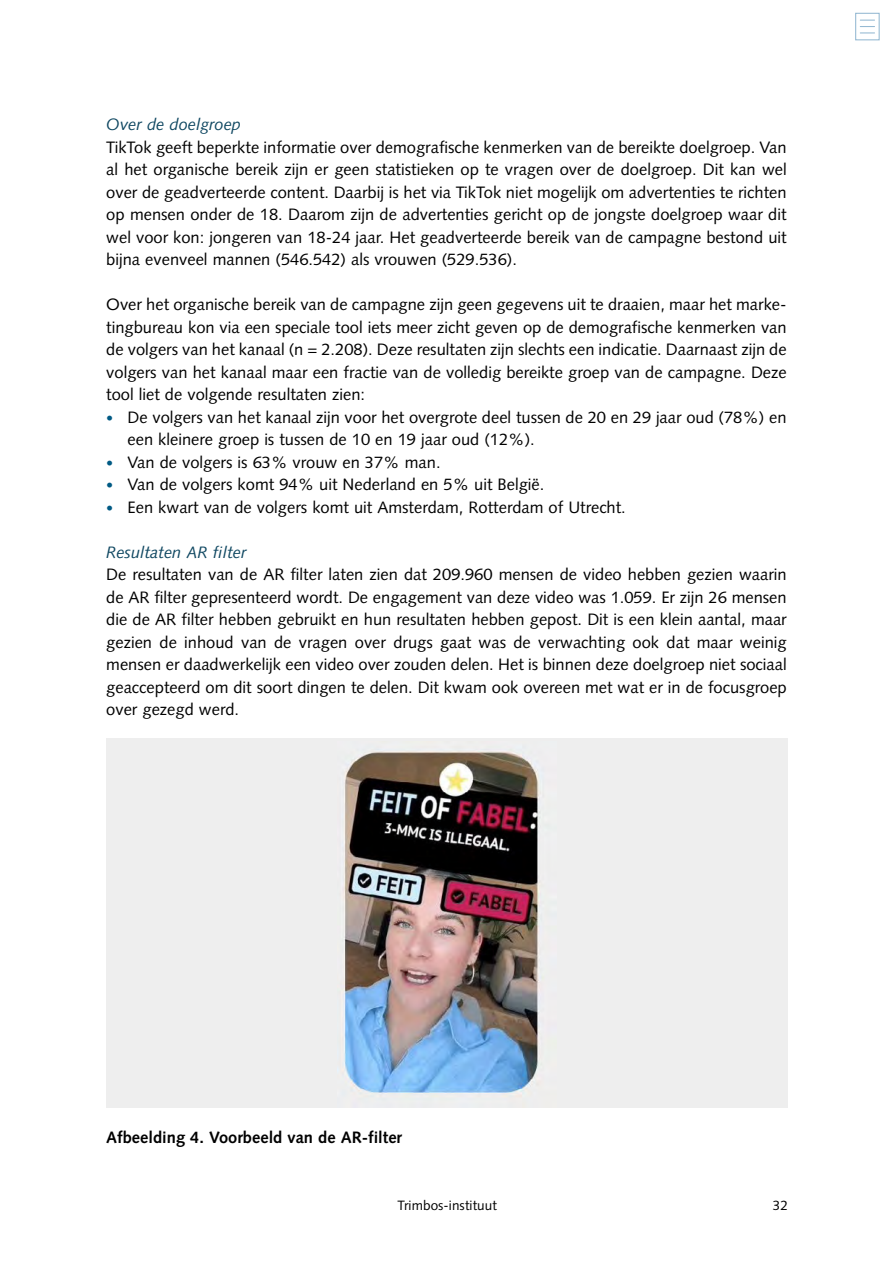
<style>
.page{position:relative;width:893px;height:1263px;background:#fff}
.page>*{position:absolute;margin:0;border:0;box-sizing:border-box;transform-origin:0 0}
.t1{font:16.5px/22.5px "Syntax LT Std";color:#000;text-align:justify}
.t2{font:700 16.5px "Syntax LT Std";color:#000}
.t3{font:italic 16.5px "Syntax LT Std";color:#0f4761}
.t4{font:13.5px "Syntax LT Std";letter-spacing:.005em;color:#000}
.s1{font-size:14.25px;color:#005a84}
</style>
<div class="page">
<div style="left:855px;top:13px;width:25px;height:27px;border:1px solid #96bad3"></div>
<svg style="left:860px;top:20px;width:14px;height:13px"></svg>
<div style="left:106px;top:738px;width:682px;height:370px;background:#eee"></div>
<img style="left:344px;top:749px;width:195px;height:345px">
<p class="t3" style="left:106px;top:115px;width:136px">Over de doelgroep</p>
<p class="t1" style="left:106px;top:136px;width:682px">TikTok geeft beperkte informatie over demografische kenmerken van de bereikte doelgroep. Van al het organische bereik zijn er geen statistieken op te vragen over de doelgroep. Dit kan wel over de geadverteerde content. Daarbij is het via TikTok niet mogelijk om advertenties te richten op mensen onder de 18. Daarom zijn de advertenties gericht op de jongste doelgroep waar dit wel voor kon: jongeren van 18-24 jaar. Het geadverteerde bereik van de campagne bestond uit bijna evenveel mannen (546.542) als vrouwen (529.536).</p>
<p class="t1" style="left:106px;top:293px;width:682px">Over het organische bereik van de campagne zijn geen gegevens uit te draaien, maar het marke&shy;tingbureau kon via een speciale tool iets meer zicht geven op de demografische kenmerken van de volgers van het kanaal (n = 2.208). Deze resultaten zijn slechts een indicatie. Daarnaast zijn de volgers van het kanaal maar een fractie van de volledig bereikte groep van de campagne. Deze tool liet de volgende resultaten zien:</p>
<p class="t1" style="left:128px;top:406px;width:660px;text-indent:-21px"><span class="s1">•</span> De volgers van het kanaal zijn voor het overgrote deel tussen de 20 en 29 jaar oud (78%) en een kleinere groep is tussen de 10 en 19 jaar oud (12%).</p>
<p class="t1" style="left:106px;top:451px;width:336px"><span class="s1">•</span> Van de volgers is 63% vrouw en 37% man.</p>
<p class="t1" style="left:106px;top:473px;width:440px"><span class="s1">•</span> Van de volgers komt 94% uit Nederland en 5% uit België.</p>
<p class="t1" style="left:106px;top:496px;width:521px"><span class="s1">•</span> Een kwart van de volgers komt uit Amsterdam, Rotterdam of Utrecht.</p>
<p class="t3" style="left:106px;top:542px;width:142px">Resultaten AR filter</p>
<p class="t1" style="left:106px;top:563px;width:682px">De resultaten van de AR filter laten zien dat 209.960 mensen de video hebben gezien waarin de AR filter gepresenteerd wordt. De engagement van deze video was 1.059. Er zijn 26 mensen die de AR filter hebben gebruikt en hun resultaten hebben gepost. Dit is een klein aantal, maar gezien de inhoud van de vragen over drugs gaat was de verwachting ook dat maar weinig mensen er daadwerkelijk een video over zouden delen. Het is binnen deze doelgroep niet sociaal geaccepteerd om dit soort dingen te delen. Dit kwam ook overeen met wat er in de focusgroep over gezegd werd.</p>
<p class="t2" style="left:106px;top:1127px;width:297px">Afbeelding 4. Voorbeeld van de AR-filter</p>
<p class="t4" style="left:397px;top:1197px;width:101px">Trimbos-instituut</p>
<p class="t4" style="left:773px;top:1197px;width:17px">32</p>
</div>
